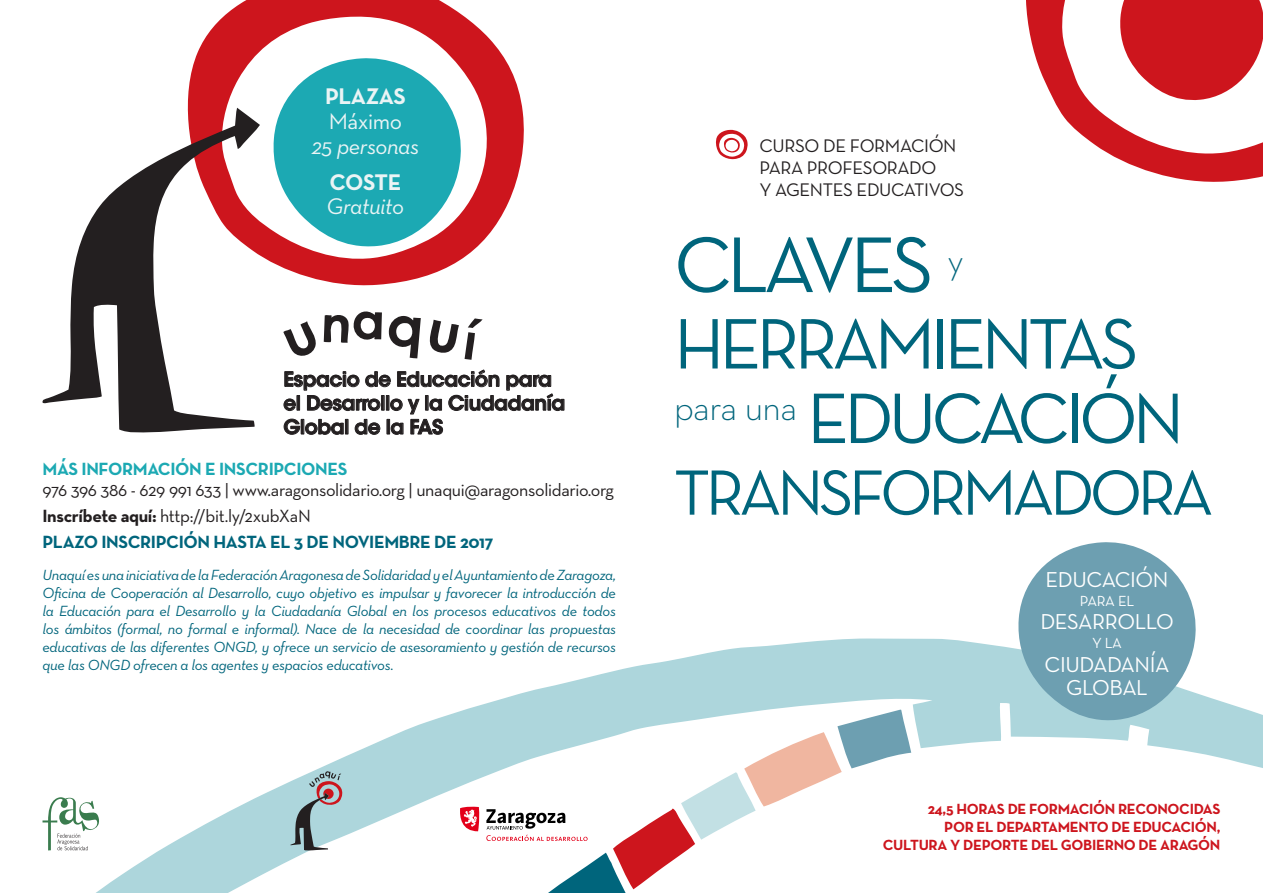
<style>
.page{position:relative;width:1263px;height:893px;background:#fff}
.page>*{position:absolute;margin:0;border:0;box-sizing:border-box;transform-origin:0 0}
.t1{font:80.25px "Neutra Text";letter-spacing:-.07em;color:#00657c}
.t2{font:72.6px/74.6px "Neutra Text";letter-spacing:-.07em;color:#00657c}
.t3{font:64.95px "Neutra Text";letter-spacing:-.07em;color:#00657c}
.t4{font:italic 23.1px "Neutra Text";letter-spacing:-.02em;color:#eaf4f5}
.t5{font:700 23.1px "Neutra Text";letter-spacing:-.025em;color:#eaf4f5}
.t6{font:23.1px "Neutra Text";color:#eaf4f5}
.t7{font:21.9px/23.5px "Neutra Text";letter-spacing:-.02em;color:#fff;text-align:center}
.t8{font:600 19.8px/23.9px "ITC Avant Garde Std";letter-spacing:-.02em;color:#231f20}
.t9{font:18.6px/22.2px "Neutra Text";letter-spacing:-.02em;color:#231f20}
.t10{font:18px/25.8px "Neutra Text";letter-spacing:-.02em;color:#231f20}
.t11{font:700 18px "Neutra Text";letter-spacing:-.02em;color:#1ca9b3}
.t12{font:italic 15px/18px "Neutra Text";letter-spacing:-.02em;color:#00657c;text-align:justify}
.t13{font:700 15px/18px "Neutra Text";letter-spacing:-.02em;color:#cd151d;text-align:right}
.t14{font:14.85px "Neutra Text";letter-spacing:-.02em;color:#fff}
.s1{font-weight:700}
.s2{font-weight:700;color:#00657c}
</style>
<div class="page">
<svg style="left:188px;top:0;width:336px;height:285px;fill:#cd151d"></svg>
<svg style="left:42px;top:638px;width:1221px;height:255px"></svg>
<svg style="left:42px;top:108px;width:218px;height:325px"></svg>
<svg style="left:284px;top:369px;width:280px;height:66px"></svg>
<svg style="left:465px;top:318px;width:18px;height:42px"></svg>
<svg style="left:324px;top:311px;width:135px;height:47px"></svg>
<svg style="left:283px;top:321px;width:33px;height:35px"></svg>
<svg style="left:1026px;top:0;width:237px;height:182px"></svg>
<svg style="left:1017px;top:542px;width:182px;height:181px;background:#87b2c0"></svg>
<svg style="left:715px;top:130px;width:33px;height:29px"></svg>
<svg style="left:272px;top:55px;width:193px;height:194px"></svg>
<svg style="left:459px;top:806px;width:20px;height:25px"></svg>
<svg style="left:486px;top:710px;width:425px;height:183px"></svg>
<svg style="left:43px;top:797px;width:57px;height:53px"></svg>
<svg style="left:290px;top:770px;width:52px;height:81px;background:#9eaeb2"></svg>
<h3 class="t5" style="left:325px;top:81px;width:82px">PLAZAS</h3>
<h3 class="t6" style="left:329px;top:107px;width:75px">MÁXIMO</h3>
<h3 class="t4" style="left:312px;top:132px;width:109px">25 personas</h3>
<h3 class="t5" style="left:329px;top:167px;width:73px">COSTE</h3>
<h3 class="t4" style="left:327px;top:193px;width:79px">Gratuito</h3>
<h3 class="t8" style="left:283px;top:367px;width:283px">Espacio de Educación para el Desarrollo y la Ciudadanía<br>Global de la FAS</h3>
<p class="t11" style="left:43px;top:457px;width:307px">MÁS INFORMACIÓN E INSCRIPCIONES</p>
<p class="t10" style="left:43px;top:477px;width:573px">976 396 386 - 629 991 633 | WWW.ARAGONSOLIDARIO.ORG | UNAQUI@ARAGONSOLIDARIO.ORG<br><span class="s1">INSCRÍBETE AQUÍ:</span> HTTP://BIT.LY/2XUBXAN<br><span class="s2">PLAZO INSCRIPCIÓN HASTA EL 3 DE NOVIEMBRE DE 2017</span></p>
<p class="t12" style="left:43px;top:566px;width:575px">Unaquí es una iniciativa de la Federación Aragonesa de Solidaridad y el Ayuntamiento de Zaragoza, Oficina de Cooperación al Desarrollo, cuyo objetivo es impulsar y favorecer la introducción de la Educación para el Desarrollo y la Ciudadanía Global en los procesos educativos de todos los ámbitos (formal, no formal e informal). Nace de la necesidad de coordinar las propuestas educativas de las diferentes ONGD, y ofrece un servicio de asesoramiento y gestión de recursos que las ONGD ofrecen a los agentes y espacios educativos.</p>
<p class="t9" style="left:759px;top:134px;width:206px">CURSO DE FORMACIÓN<br>PARA PROFESORADO<br>Y AGENTES EDUCATIVOS</p>
<h1 class="t1" style="left:674px;top:216px;width:291px">CLAVES <sup>y</sup></h1>
<h2 class="t2" style="left:674px;top:305px;width:512px">HERRAMIENTAS <sup>para</sup> <sup>una</sup> EDUCACIÓN</h2>
<h3 class="t3" style="left:674px;top:453px;width:541px">TRANSFORMADORA</h3>
<h3 class="t7" style="left:1046px;top:567px;width:124px">EDUCACIÓN</h3>
<p class="t14" style="left:1080px;top:592px;width:56px">PARA EL</p>
<h3 class="t7" style="left:1040px;top:610px;width:135px">DESARROLLO</h3>
<p class="t14" style="left:1092px;top:634px;width:32px">Y LA</p>
<h3 class="t7" style="left:1044px;top:652px;width:126px">CIUDADANÍA<br>GLOBAL</h3>
<p class="t13" style="left:883px;top:800px;width:339px">24,5 HORAS DE FORMACIÓN RECONOCIDAS<br>POR EL DEPARTAMENTO DE EDUCACIÓN,<br>CULTURA Y DEPORTE DEL GOBIERNO DE ARAGÓN</p>
</div>
